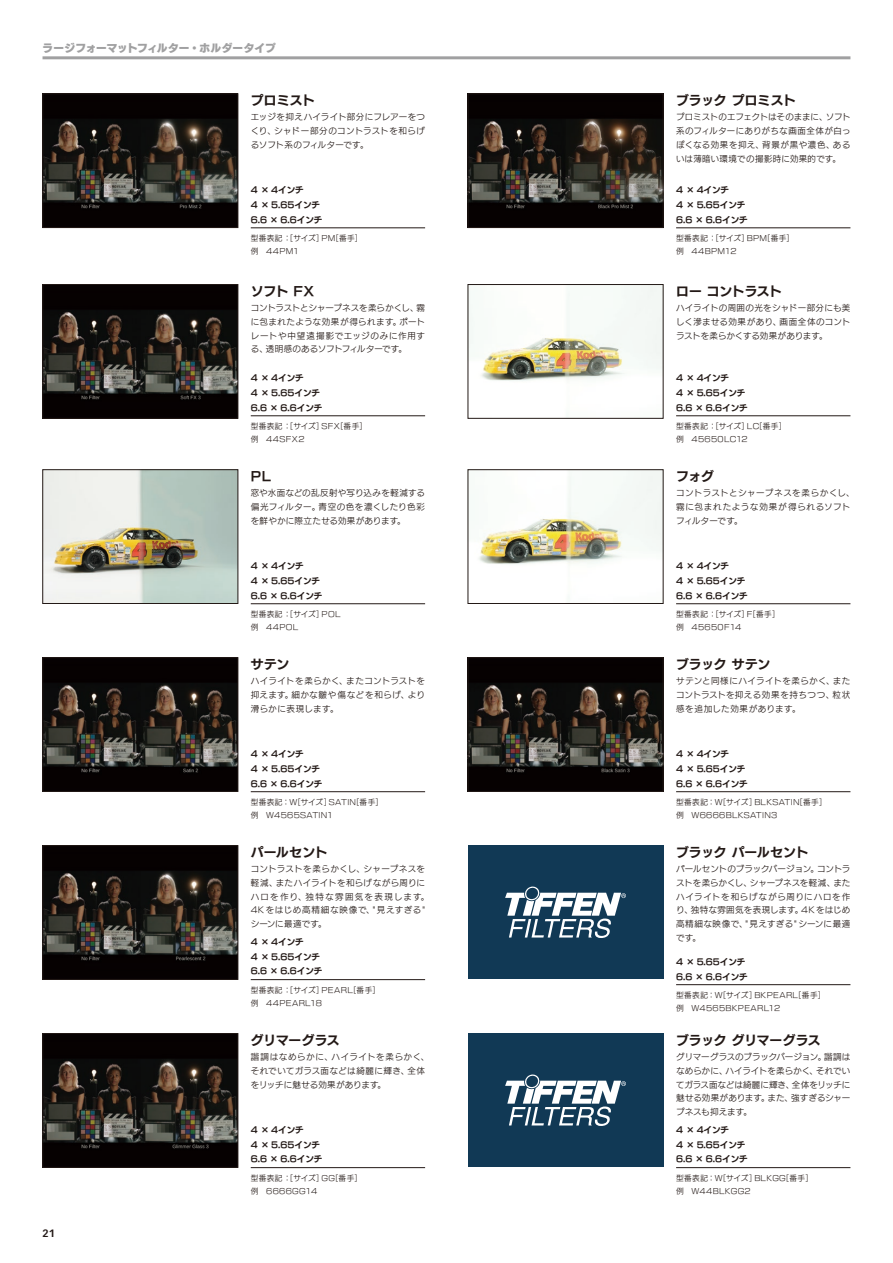
<style>
.page{position:relative;width:893px;height:1263px;background:#fff}
.page>*{position:absolute;margin:0;border:0;box-sizing:border-box;transform-origin:0 0}
.t1{font:12.75px "New Rodin Pro B";color:#231916}
.t2{font:10.65px "New Rodin Pro EB";letter-spacing:.005em;color:#a0a0a1}
.t3{font:700 10.5px "Vectora LT Std";color:#231916}
.t4{font:8.55px/13.8px "New Rodin Pro M";letter-spacing:.045em;color:#231916;text-align:justify}
.t5{font:8.55px/14.9px "New Rodin Pro B";color:#231916}
.t6{font:8.55px/13.8px "New Rodin Pro M";letter-spacing:.065em;color:#231916}
.t7{font:7.65px/13.4px "New Rodin Pro M";letter-spacing:.045em;color:#231916}
</style>
<div class="page">
<hr style="left:43px;top:56px;width:807px;height:3px;background:#a0a0a1">
<img style="left:45px;top:471px;width:191px;height:131px">
<div style="left:43px;top:469px;width:195px;height:135px;border:1px solid #231916"></div>
<img style="left:45px;top:96px;width:191px;height:130px">
<div style="left:43px;top:94px;width:195px;height:134px;border:1px solid #231916"></div>
<img style="left:45px;top:659px;width:191px;height:131px">
<div style="left:43px;top:657px;width:195px;height:135px;border:1px solid #231916"></div>
<img style="left:45px;top:847px;width:191px;height:131px">
<div style="left:43px;top:845px;width:195px;height:135px;border:1px solid #231916"></div>
<img style="left:45px;top:1035px;width:191px;height:130px">
<div style="left:43px;top:1033px;width:195px;height:134px;border:1px solid #231916"></div>
<img style="left:45px;top:286px;width:191px;height:130px">
<div style="left:43px;top:284px;width:195px;height:134px;border:1px solid #231916"></div>
<img style="left:479px;top:471px;width:182px;height:93px">
<div style="left:468px;top:469px;width:195px;height:135px;border:1px solid #231916"></div>
<img style="left:470px;top:96px;width:191px;height:130px">
<div style="left:468px;top:94px;width:195px;height:134px;border:1px solid #231916"></div>
<img style="left:470px;top:659px;width:191px;height:131px">
<div style="left:468px;top:657px;width:195px;height:135px;border:1px solid #231916"></div>
<img style="left:470px;top:286px;width:191px;height:95px">
<div style="left:468px;top:845px;width:195px;height:134px;background:#113955"></div>
<div style="left:468px;top:1033px;width:195px;height:134px;background:#113955"></div>
<svg style="left:505px;top:886px;width:121px;height:52px"></svg>
<svg style="left:505px;top:1074px;width:121px;height:52px"></svg>
<hr style="left:676px;top:603px;width:174px;height:1px;background:#231916">
<hr style="left:251px;top:603px;width:174px;height:1px;background:#231916">
<hr style="left:676px;top:228px;width:174px;height:1px;background:#231916">
<hr style="left:251px;top:228px;width:174px;height:1px;background:#231916">
<hr style="left:251px;top:791px;width:174px;height:1px;background:#231916">
<hr style="left:676px;top:791px;width:174px;height:1px;background:#231916">
<hr style="left:251px;top:979px;width:174px;height:1px;background:#231916">
<hr style="left:676px;top:984px;width:174px;height:1px;background:#231916">
<hr style="left:676px;top:1167px;width:174px;height:1px;background:#231916">
<hr style="left:251px;top:1167px;width:174px;height:1px;background:#231916">
<hr style="left:676px;top:415px;width:174px;height:1px;background:#231916">
<hr style="left:251px;top:415px;width:174px;height:1px;background:#231916">
<p class="t2" style="left:43px;top:39px;width:235px">ラージフォーマットフィルター・ホルダータイプ</p>
<h1 class="t1" style="left:251px;top:89px;width:66px">プロミスト</h1>
<p class="t4" style="left:251px;top:109px;width:176px">エッジを抑えハイライト部分にフレアーをつくり、シャドー部分のコントラストを和らげるソフト系のフィルターです。</p>
<p class="t5" style="left:251px;top:182px;width:73px">4 × 4インチ<br>4 × 5.65インチ<br>6.6 × 6.6インチ</p>
<p class="t7" style="left:251px;top:231px;width:113px">型番表記：［サイズ］PM［番手］例　44PM1</p>
<h1 class="t1" style="left:251px;top:280px;width:65px">ソフト FX</h1>
<p class="t4" style="left:251px;top:300px;width:176px">コントラストとシャープネスを柔らかくし、霧に包まれたような効果が得られます。ポートレートや中望遠撮影でエッジのみに作用する、透明感のあるソフトフィルターです。</p>
<p class="t5" style="left:251px;top:369px;width:73px">4 × 4インチ<br>4 × 5.65インチ<br>6.6 × 6.6インチ</p>
<p class="t7" style="left:251px;top:419px;width:118px">型番表記：［サイズ］SFX［番手］例　44SFX2</p>
<h1 class="t1" style="left:251px;top:465px;width:22px">PL</h1>
<p class="t4" style="left:251px;top:485px;width:176px">窓や水面などの乱反射や写り込みを軽減する偏光フィルター。青空の色を濃くしたり色彩を鮮やかに際立たせる効果があります。</p>
<p class="t5" style="left:251px;top:557px;width:73px">4 × 4インチ<br>4 × 5.65インチ<br>6.6 × 6.6インチ</p>
<p class="t7" style="left:251px;top:607px;width:99px">型番表記：［サイズ］POL　例　44POL</p>
<h1 class="t1" style="left:251px;top:653px;width:40px">サテン</h1>
<p class="t4" style="left:251px;top:673px;width:176px">ハイライトを柔らかく、またコントラストを抑えます。細かな皺や傷などを和らげ、より滑らかに表現します。</p>
<p class="t5" style="left:251px;top:745px;width:73px">4 × 4インチ<br>4 × 5.65インチ<br>6.6 × 6.6インチ</p>
<p class="t7" style="left:251px;top:794px;width:134px">型番表記：W［サイズ］SATIN［番手］例　W4565SATIN1</p>
<h1 class="t1" style="left:251px;top:841px;width:78px">パールセント</h1>
<p class="t6" style="left:251px;top:861px;width:180px">コントラストを柔らかくし、シャープネスを軽減、またハイライトを和らげながら周りにハロを作り、独特な雰囲気を表現します。<br>4Kをはじめ高精細な映像で、"見えすぎる"シーンに最適です。</p>
<p class="t5" style="left:251px;top:933px;width:73px">4 × 4インチ<br>4 × 5.65インチ<br>6.6 × 6.6インチ</p>
<p class="t7" style="left:251px;top:982px;width:131px">型番表記：［サイズ］PEARL［番手］例　44PEARL18</p>
<p class="t3" style="left:43px;top:1227px;width:14px">21</p>
<h1 class="t1" style="left:251px;top:1029px;width:90px">グリマーグラス</h1>
<p class="t4" style="left:251px;top:1049px;width:180px;text-align:left">諧調はなめらかに、ハイライトを柔らかく、それでいてガラス面などは綺麗に輝き、全体をリッチに魅せる効果があります。</p>
<p class="t5" style="left:251px;top:1121px;width:73px">4 × 4インチ<br>4 × 5.65インチ<br>6.6 × 6.6インチ</p>
<p class="t7" style="left:251px;top:1170px;width:113px">型番表記：［サイズ］GG［番手］例　6666GG14</p>
<h1 class="t1" style="left:676px;top:89px;width:121px">ブラック プロミスト</h1>
<p class="t4" style="left:676px;top:109px;width:176px">プロミストのエフェクトはそのままに、ソフト系のフィルターにありがちな画面全体が白っぽくなる効果を抑え、背景が黒や濃色、あるいは薄暗い環境での撮影時に効果的です。</p>
<p class="t5" style="left:676px;top:182px;width:73px">4 × 4インチ<br>4 × 5.65インチ<br>6.6 × 6.6インチ</p>
<p class="t7" style="left:676px;top:231px;width:120px">型番表記：［サイズ］BPM［番手］例　44BPM12</p>
<h1 class="t1" style="left:676px;top:280px;width:107px">ロー コントラスト</h1>
<p class="t4" style="left:676px;top:300px;width:176px">ハイライトの周囲の光をシャドー部分にも美しく滲ませる効果があり、画面全体のコントラストを柔らかくする効果があります。</p>
<p class="t5" style="left:676px;top:369px;width:73px">4 × 4インチ<br>4 × 5.65インチ<br>6.6 × 6.6インチ</p>
<p class="t7" style="left:676px;top:419px;width:112px">型番表記：［サイズ］LC［番手］例　45650LC12</p>
<h1 class="t1" style="left:676px;top:465px;width:39px">フォグ</h1>
<p class="t6" style="left:676px;top:485px;width:180px">コントラストとシャープネスを柔らかくし、霧に包まれたような効果が得られるソフトフィルターです。</p>
<p class="t5" style="left:676px;top:557px;width:73px">4 × 4インチ<br>4 × 5.65インチ<br>6.6 × 6.6インチ</p>
<p class="t7" style="left:676px;top:607px;width:105px">型番表記：［サイズ］F［番手］例　45650F14</p>
<h1 class="t1" style="left:676px;top:653px;width:96px">ブラック サテン</h1>
<p class="t4" style="left:676px;top:673px;width:176px">サテンと同様にハイライトを柔らかく、またコントラストを抑える効果を持ちつつ、粒状感を追加した効果があります。</p>
<p class="t5" style="left:676px;top:745px;width:73px">4 × 4インチ<br>4 × 5.65インチ<br>6.6 × 6.6インチ</p>
<p class="t7" style="left:676px;top:794px;width:152px">型番表記：W［サイズ］BLKSATIN［番手］例　W6666BLKSATIN3</p>
<h1 class="t1" style="left:676px;top:841px;width:134px">ブラック パールセント</h1>
<p class="t4" style="left:676px;top:861px;width:176px">パールセントのブラックバージョン。コントラストを柔らかくし、シャープネスを軽減、またハイライトを和らげながら周りにハロを作り、独特な雰囲気を表現します。4Kをはじめ高精細な映像で、"見えすぎる"シーンに最適です。</p>
<p class="t5" style="left:676px;top:953px;width:73px">4 × 5.65インチ<br>6.6 × 6.6インチ</p>
<p class="t7" style="left:676px;top:987px;width:151px">型番表記：W［サイズ］BKPEARL［番手］例　W4565BKPEARL12</p>
<h1 class="t1" style="left:676px;top:1029px;width:146px">ブラック グリマーグラス</h1>
<p class="t4" style="left:676px;top:1049px;width:176px">グリマーグラスのブラックバージョン。諧調はなめらかに、ハイライトを柔らかく、それでいてガラス面などは綺麗に輝き、全体をリッチに魅せる効果があります。また、強すぎるシャープネスも抑えます。</p>
<p class="t5" style="left:676px;top:1121px;width:73px">4 × 4インチ<br>4 × 5.65インチ<br>6.6 × 6.6インチ</p>
<p class="t7" style="left:676px;top:1170px;width:138px">型番表記：W［サイズ］BLKGG［番手］例　W44BLKGG2</p>
</div>
